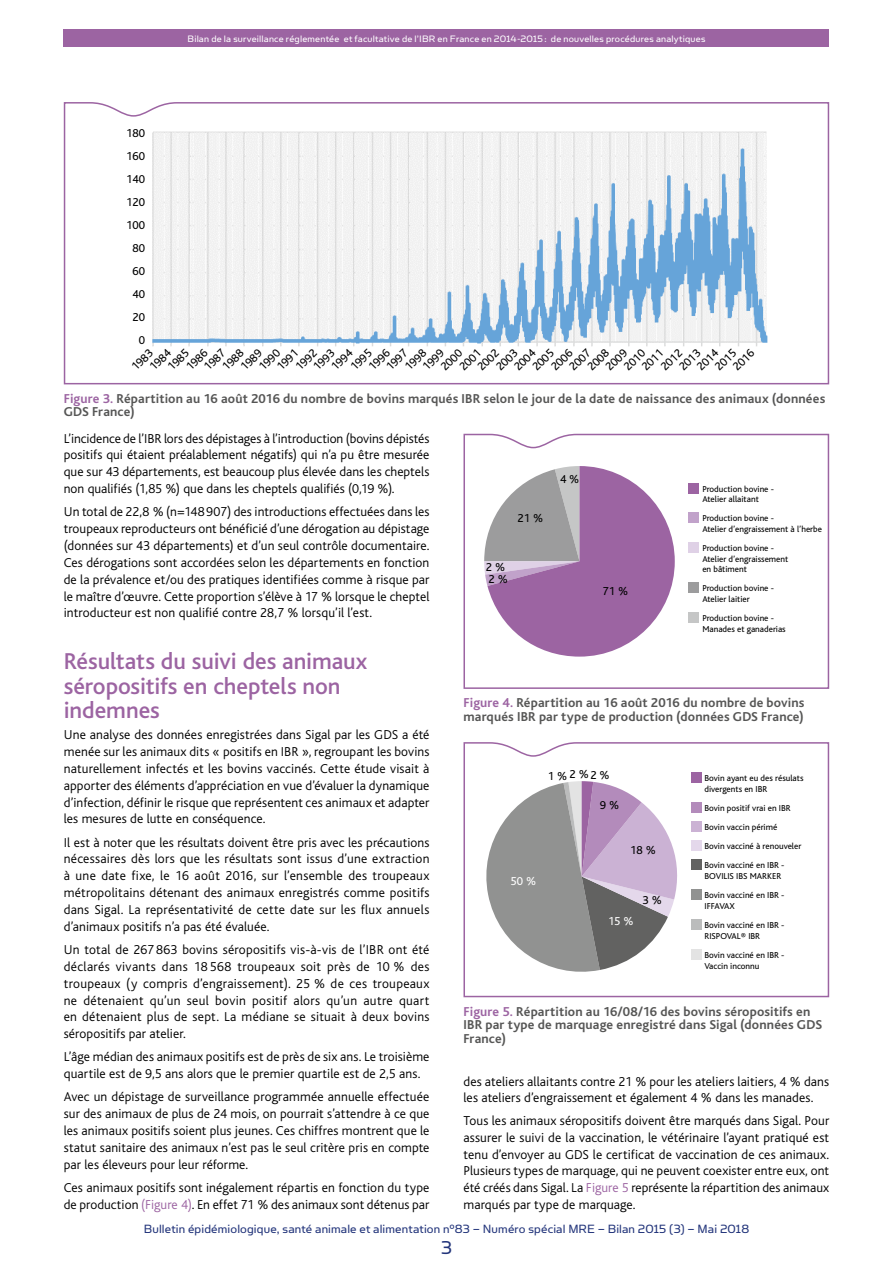
<style>
.page{position:relative;width:893px;height:1263px;background:#fff}
.page>*{position:absolute;margin:0;border:0;box-sizing:border-box;transform-origin:0 0}
.t1{font:500 24px/24.3px "Bliss";color:#9c64a2}
.t2{font:21px "Simian Text Orangutan";color:#23357b}
.t3{font:300 13.5px/16.8px "Bliss";letter-spacing:.005em;color:#000;text-align:justify}
.t4{font:700 13.5px/13.5px "Bliss";letter-spacing:.01em;color:#565655}
.t5{font:13.5px "Simian Text Orangutan";letter-spacing:.01em;color:#23357b}
.t6{font:12px "Bliss";color:#000}
.t7{font:12px "Bliss";color:#fff}
.t8{font:10.5px "Simian Text Orangutan";letter-spacing:.02em;color:#fff}
.t9{font:9px/10.8px "Bliss";color:#000}
.s1{color:#9c64a2}
</style>
<div class="page">
<div style="left:64px;top:30px;width:765px;height:17px;background:#9c64a2"></div>
<svg style="left:463px;top:742px;width:367px;height:256px"></svg>
<svg style="left:463px;top:433px;width:367px;height:256px"></svg>
<svg style="left:63px;top:102px;width:767px;height:283px"></svg>
<p class="t6" style="left:126px;top:127px;width:20px">180</p>
<p class="t6" style="left:126px;top:150px;width:20px">160</p>
<p class="t6" style="left:126px;top:173px;width:20px">140</p>
<p class="t6" style="left:126px;top:196px;width:20px">120</p>
<p class="t6" style="left:126px;top:219px;width:20px">100</p>
<p class="t6" style="left:132px;top:242px;width:14px">80</p>
<p class="t6" style="left:132px;top:265px;width:14px">60</p>
<p class="t6" style="left:132px;top:288px;width:14px">40</p>
<p class="t6" style="left:132px;top:311px;width:14px">20</p>
<p class="t6" style="left:139px;top:334px;width:8px">0</p>
<p class="t8" style="left:188px;top:33px;width:519px">Bilan de la surveillance réglementée et facultative de l’IBR en France en 2014-2015: de nouvelles procédures analytiques</p>
<p class="t6" style="left:147px;top:364px;width:27px;rotate:-45deg">1984</p>
<p class="t6" style="left:329px;top:364px;width:27px;rotate:-45deg">1994</p>
<p class="t6" style="left:511px;top:364px;width:27px;rotate:-45deg">2004</p>
<p class="t6" style="left:694px;top:364px;width:27px;rotate:-45deg">2014</p>
<p class="t6" style="left:201px;top:364px;width:27px;rotate:-45deg">1987</p>
<p class="t6" style="left:383px;top:364px;width:27px;rotate:-45deg">1997</p>
<p class="t6" style="left:567px;top:364px;width:27px;rotate:-45deg">2007</p>
<p class="t6" style="left:220px;top:364px;width:27px;rotate:-45deg">1988</p>
<p class="t6" style="left:256px;top:364px;width:27px;rotate:-45deg">1990</p>
<p class="t6" style="left:402px;top:364px;width:27px;rotate:-45deg">1998</p>
<p class="t6" style="left:438px;top:364px;width:27px;rotate:-45deg">2000</p>
<p class="t6" style="left:585px;top:364px;width:27px;rotate:-45deg">2008</p>
<p class="t6" style="left:621px;top:364px;width:27px;rotate:-45deg">2010</p>
<p class="t6" style="left:184px;top:364px;width:27px;rotate:-45deg">1986</p>
<p class="t6" style="left:366px;top:364px;width:27px;rotate:-45deg">1996</p>
<p class="t6" style="left:549px;top:364px;width:27px;rotate:-45deg">2006</p>
<p class="t6" style="left:730px;top:364px;width:27px;rotate:-45deg">2016</p>
<p class="t6" style="left:238px;top:364px;width:27px;rotate:-45deg">1989</p>
<p class="t6" style="left:420px;top:364px;width:27px;rotate:-45deg">1999</p>
<p class="t6" style="left:603px;top:364px;width:27px;rotate:-45deg">2009</p>
<p class="t6" style="left:129px;top:364px;width:27px;rotate:-45deg">1983</p>
<p class="t6" style="left:311px;top:364px;width:27px;rotate:-45deg">1993</p>
<p class="t6" style="left:494px;top:364px;width:27px;rotate:-45deg">2003</p>
<p class="t6" style="left:676px;top:364px;width:27px;rotate:-45deg">2013</p>
<p class="t6" style="left:165px;top:364px;width:27px;rotate:-45deg">1985</p>
<p class="t6" style="left:348px;top:364px;width:27px;rotate:-45deg">1995</p>
<p class="t6" style="left:530px;top:364px;width:27px;rotate:-45deg">2005</p>
<p class="t6" style="left:712px;top:364px;width:27px;rotate:-45deg">2015</p>
<p class="t6" style="left:293px;top:364px;width:27px;rotate:-45deg">1992</p>
<p class="t6" style="left:475px;top:364px;width:27px;rotate:-45deg">2002</p>
<p class="t6" style="left:658px;top:364px;width:27px;rotate:-45deg">2012</p>
<p class="t6" style="left:274px;top:364px;width:27px;rotate:-45deg">1991</p>
<p class="t6" style="left:457px;top:364px;width:27px;rotate:-45deg">2001</p>
<p class="t6" style="left:639px;top:364px;width:27px;rotate:-45deg">2011</p>
<p class="t4" style="left:64px;top:392px;width:763px"><span class="s1">Figure 3.</span> Répartition au 16 août 2016 du nombre de bovins marqués IBR selon le jour de la date de naissance des animaux (données<br>GDS France)</p>
<p class="t3" style="left:64px;top:430px;width:367px">L’incidence de l’IBR lors des dépistages à l’introduction (bovins dépistés positifs qui étaient préalablement négatifs) qui n’a pu être mesurée que sur 43 départements, est beaucoup plus élevée dans les cheptels non qualifiés (1,85 %) que dans les cheptels qualifiés (0,19 %).</p>
<p class="t3" style="left:64px;top:504px;width:367px">Un total de 22,8 % (n=148907) des introductions effectuées dans les troupeaux reproducteurs ont bénéficié d’une dérogation au dépistage (données sur 43 départements) et d’un seul contrôle documentaire.<br>Ces dérogations sont accordées selon les départements en fonction de la prévalence et/ou des pratiques identifiées comme à risque par le maître d’œuvre. Cette proportion s’élève à 17 % lorsque le cheptel introducteur est non qualifié contre 28,7 % lorsqu’il l’est.</p>
<h1 class="t1" style="left:64px;top:650px;width:305px">Résultats du suivi des animaux séropositifs en cheptels non indemnes</h1>
<p class="t3" style="left:64px;top:727px;width:367px">Une analyse des données enregistrées dans Sigal par les GDS a été menée sur les animaux dits « positifs en IBR », regroupant les bovins naturellement infectés et les bovins vaccinés. Cette étude visait à apporter des éléments d’appréciation en vue d’évaluer la dynamique d’infection, définir le risque que représentent ces animaux et adapter les mesures de lutte en conséquence.</p>
<p class="t3" style="left:64px;top:834px;width:367px">Il est à noter que les résultats doivent être pris avec les précautions nécessaires dès lors que les résultats sont issus d’une extraction à une date fixe, le 16 août 2016, sur l’ensemble des troupeaux métropolitains détenant des animaux enregistrés comme positifs dans Sigal. La représentativité de cette date sur les flux annuels d’animaux positifs n’a pas été évaluée.</p>
<p class="t3" style="left:64px;top:941px;width:367px">Un total de 267 863 bovins séropositifs vis-à-vis de l’IBR ont été déclarés vivants dans 18 568 troupeaux soit près de 10 % des troupeaux (y compris d’engraissement). 25 % de ces troupeaux ne détenaient qu’un seul bovin positif alors qu’un autre quart en détenaient plus de sept. La médiane se situait à deux bovins séropositifs par atelier.</p>
<p class="t3" style="left:64px;top:1049px;width:367px">L’âge médian des animaux positifs est de près de six ans. Le troisième quartile est de 9,5 ans alors que le premier quartile est de 2,5 ans.</p>
<p class="t3" style="left:64px;top:1089px;width:367px">Avec un dépistage de surveillance programmée annuelle effectuée sur des animaux de plus de 24 mois, on pourrait s’attendre à ce que les animaux positifs soient plus jeunes. Ces chiffres montrent que le statut sanitaire des animaux n’est pas le seul critère pris en compte par les éleveurs pour leur réforme.</p>
<p class="t3" style="left:64px;top:1179px;width:367px">Ces animaux positifs sont inégalement répartis en fonction du type de production <span class="s1">(Figure 4)</span>. En effet 71 % des animaux sont détenus par</p>
<p class="t6" style="left:518px;top:511px;width:27px">21 %</p>
<p class="t6" style="left:486px;top:560px;width:21px">2 %</p>
<p class="t6" style="left:488px;top:572px;width:21px">2 %</p>
<p class="t6" style="left:560px;top:473px;width:21px">4 %</p>
<p class="t6" style="left:602px;top:585px;width:27px">71 %</p>
<p class="t9" style="left:702px;top:483px;width:73px">Production bovine -<br>Atelier allaitant</p>
<p class="t9" style="left:702px;top:513px;width:121px">Production bovine -<br>Atelier d’engraissement à l’herbe</p>
<p class="t9" style="left:702px;top:542px;width:88px">Production bovine -<br>Atelier d’engraissement en bâtiment</p>
<p class="t9" style="left:702px;top:583px;width:73px">Production bovine -<br>Atelier laitier</p>
<p class="t9" style="left:702px;top:613px;width:85px">Production bovine -<br>Manades et ganaderias</p>
<p class="t4" style="left:463px;top:696px;width:343px"><span class="s1">Figure 4.</span> Répartition au 16 août 2016 du nombre de bovins marqués IBR par type de production (données GDS France)</p>
<p class="t6" style="left:548px;top:768px;width:63px">1 %2 %2 %</p>
<p class="t6" style="left:600px;top:799px;width:21px">9 %</p>
<p class="t7" style="left:510px;top:874px;width:27px">50 %</p>
<p class="t6" style="left:630px;top:844px;width:27px">18 %</p>
<p class="t7" style="left:608px;top:915px;width:27px">15 %</p>
<p class="t6" style="left:642px;top:894px;width:21px">3 %</p>
<p class="t9" style="left:704px;top:773px;width:101px">Bovin ayant eu des résulats divergents en IBR</p>
<p class="t9" style="left:704px;top:798px;width:98px;line-height:19.2px">Bovin positif vrai en IBR<br>Bovin vaccin périmé<br>Bovin vacciné à renouveler<br>Bovin vacciné en IBR -</p>
<p class="t9" style="left:704px;top:867px;width:82px;line-height:19.2px">BOVILIS IBS MARKER<br>Bovin vacciné en IBR -</p>
<p class="t9" style="left:704px;top:897px;width:82px;line-height:19.2px">IFFAVAX<br>Bovin vacciné en IBR -</p>
<p class="t9" style="left:704px;top:927px;width:82px;line-height:19.2px">RISPOVAL® IBR<br>Bovin vacciné en IBR -</p>
<p class="t9" style="left:704px;top:961px;width:56px">Vaccin inconnu</p>
<p class="t4" style="left:463px;top:1005px;width:360px"><span class="s1">Figure 5.</span> Répartition au 16/08/16 des bovins séropositifs en<br>IBR par type de marquage enregistré dans Sigal (données GDS<br>France)</p>
<p class="t3" style="left:463px;top:1073px;width:367px">des ateliers allaitants contre 21 % pour les ateliers laitiers, 4 % dans les ateliers d’engraissement et également 4 % dans les manades.</p>
<p class="t3" style="left:463px;top:1113px;width:367px">Tous les animaux séropositifs doivent être marqués dans Sigal. Pour assurer le suivi de la vaccination, le vétérinaire l’ayant pratiqué est tenu d’envoyer au GDS le certificat de vaccination de ces animaux.<br>Plusieurs types de marquage, qui ne peuvent coexister entre eux, ont été créés dans Sigal. La <span class="s1">Figure 5</span> représente la répartition des animaux marqués par type de marquage.</p>
<p class="t5" style="left:144px;top:1221px;width:607px">Bulletin épidémiologique, santé animale et alimentation n°83 – Numéro spécial MRE – Bilan 2015 (3) – Mai 2018</p>
<h2 class="t2" style="left:441px;top:1236px;width:12px">3</h2>
</div>
